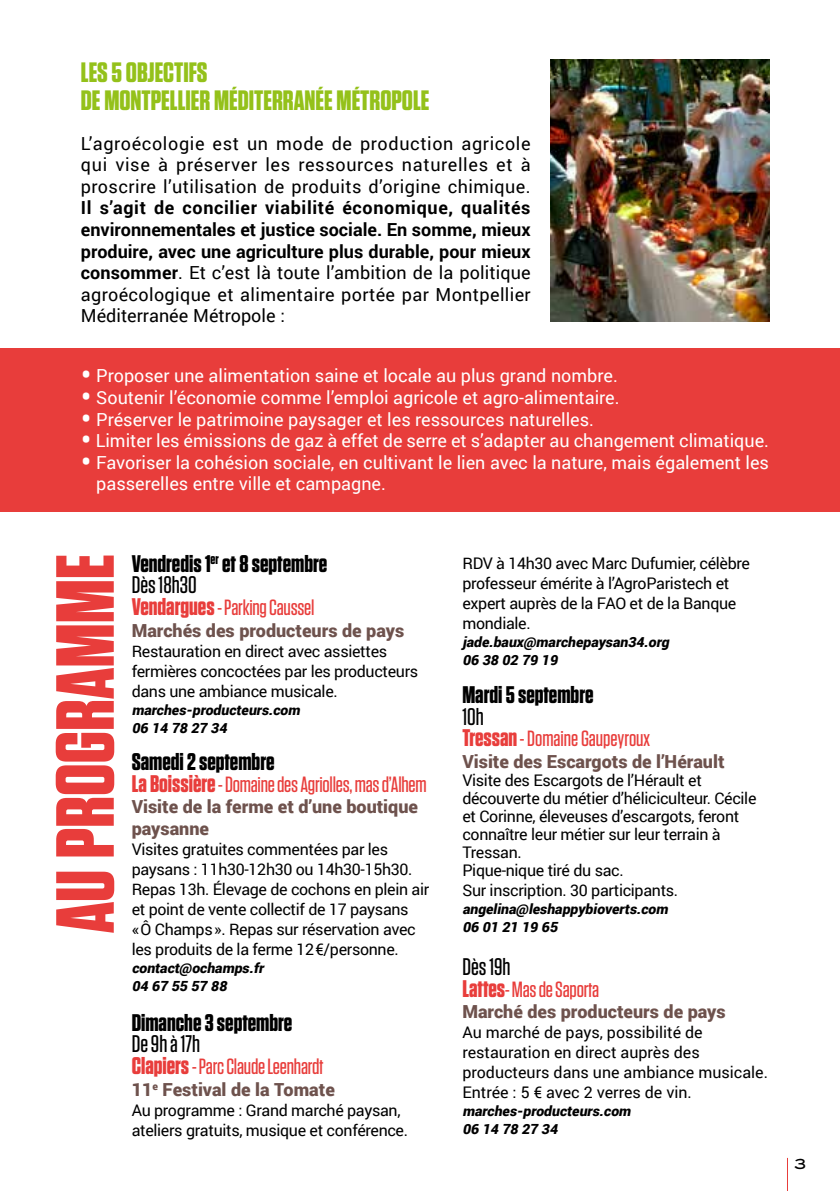
<style>
.page{position:relative;width:840px;height:1191px;background:#fff}
.page>*{position:absolute;margin:0;border:0;box-sizing:border-box;transform-origin:0 0}
.t1{font:700 82.2px "Tungsten";color:#e83d3b}
.t2{font:700 28px/28px "Tungsten";color:#94c11a}
.t3{font:700 24px/21.6px "Tungsten";color:#000}
.t4{font:500 24px "Tungsten";color:#000}
.t5{font:500 22px "Tungsten";letter-spacing:-.01em;color:#e83d3b}
.t6{font:18px/21.6px "Roboto";color:#fff}
.t7{font:700 18px/21.6px "Roboto";color:#000;text-align:justify}
.t8{font:900 18px/21.6px "Roboto";color:#6e524d}
.t9{font:18px/21.6px "Roboto";letter-spacing:.025em;color:#000;text-align:justify}
.t10{font:16px/20px "Roboto";letter-spacing:-.02em;color:#000}
.t11{font:16px/20px "Roboto";color:#000}
.t12{font:italic 900 14px/18px "Roboto";color:#000}
.t13{font:500 14px "Blair ITC";color:#000}
.s1{font-weight:400}
.s2{font-size:32px}
.s3{font-weight:500}
.s4{font-weight:700;font-size:24px}
</style>
<div class="page">
<hr style="left:786px;top:1157px;width:1px;height:34px;background:#e83d3b">
<div style="left:0;top:349px;width:839px;height:163px;background:#e83d3b"></div>
<img style="left:550px;top:60px;width:218px;height:261px">
<h2 class="t2" style="left:81px;top:59px;width:350px">LES 5 OBJECTIFS<br>DE MONTPELLIER MÉDITERRANÉE MÉTROPOLE</h2>
<p class="t9" style="left:81px;top:132px;width:451px">L’agroécologie est un mode de production agricole qui vise à préserver les ressources naturelles et à proscrire l’utilisation de produits d’origine chimique.</p>
<p class="t7" style="left:81px;top:196px;width:451px">Il s’agit de concilier viabilité économique, qualités environnementales et justice sociale. En somme, mieux produire, avec une agriculture plus durable, pour mieux consommer<span class="s1">. Et c’est là toute l’ambition de la politique agroécologique et alimentaire portée par Montpellier Méditerranée Métropole :</span></p>
<p class="t6" style="left:81px;top:364px;width:538px"><span class="s2">•</span> Proposer une alimentation saine et locale au plus grand nombre.</p>
<p class="t6" style="left:81px;top:386px;width:540px"><span class="s2">•</span> Soutenir l’économie comme l’emploi agricole et agro-alimentaire.</p>
<p class="t6" style="left:81px;top:408px;width:514px"><span class="s2">•</span> Préserver le patrimoine paysager et les ressources naturelles.</p>
<p class="t6" style="left:81px;top:429px;width:689px"><span class="s2">•</span> Limiter les émissions de gaz à effet de serre et s’adapter au changement climatique.</p>
<p class="t6" style="left:96px;top:451px;width:674px;text-indent:-15px"><span class="s2">•</span> Favoriser la cohésion sociale, en cultivant le lien avec la nature, mais également les passerelles entre ville et campagne.</p>
<h1 class="t1" style="left:41px;top:933px;width:381px;rotate:-90deg">AU PROGRAMME</h1>
<h3 class="t3" style="left:132px;top:553px;width:197px">Vendredis 1<sup>er</sup> et 8 septembre<br><span class="s3">Dès 18h30</span></h3>
<h3 class="t5" style="left:132px;top:596px;width:184px"><span class="s4">Vendargues</span>- Parking Caussel</h3>
<p class="t8" style="left:132px;top:618px;width:274px">Marchés des producteurs de pays</p>
<p class="t10" style="left:132px;top:640px;width:288px">Restauration en direct avec assiettes fermières concoctées par les producteurs dans une ambiance musicale.</p>
<p class="t12" style="left:132px;top:700px;width:173px">marches-producteurs.com<br>06 14 78 27 34</p>
<h3 class="t3" style="left:132px;top:752px;width:144px">Samedi 2 septembre</h3>
<h3 class="t5" style="left:132px;top:772px;width:296px"><span class="s4">La Boissière</span>- Domaine des Agriolles, mas d’Alhem</h3>
<p class="t8" style="left:132px;top:795px;width:288px">Visite de la ferme et d’une boutique paysanne</p>
<p class="t10" style="left:132px;top:838px;width:299px">Visites gratuites commentées par les paysans : 11h30-12h30 ou 14h30-15h30.<br>Repas 13h. Élevage de cochons en plein air et point de vente collectif de 17 paysans «Ô Champs». Repas sur réservation avec les produits de la ferme 12€/personne.</p>
<p class="t12" style="left:132px;top:958px;width:137px">contact@ochamps.fr<br>04 67 55 57 88</p>
<h3 class="t3" style="left:132px;top:1012px;width:162px">Dimanche 3 septembre</h3>
<h3 class="t4" style="left:132px;top:1031px;width:70px">De 9h à 17h</h3>
<h3 class="t5" style="left:132px;top:1054px;width:193px"><span class="s4">Clapiers</span>- Parc Claude Leenhardt</h3>
<p class="t8" style="left:132px;top:1077px;width:205px">11<sup>e</sup> Festival de la Tomate</p>
<p class="t10" style="left:132px;top:1099px;width:278px">Au programme : Grand marché paysan, ateliers gratuits, musique et conférence.</p>
<p class="t10" style="left:462px;top:553px;width:289px">RDV à 14h30 avec Marc Dufumier, célèbre professeur émérite à l’AgroParistech et expert auprès de la FAO et de la Banque mondiale.</p>
<p class="t12" style="left:462px;top:633px;width:211px">jade.baux@marchepaysan34.org<br>06 38 02 79 19</p>
<h3 class="t3" style="left:462px;top:684px;width:133px">Mardi 5 septembre</h3>
<h3 class="t4" style="left:462px;top:704px;width:23px">10h</h3>
<h3 class="t5" style="left:462px;top:727px;width:189px"><span class="s4">Tressan</span> - Domaine Gaupeyroux</h3>
<p class="t8" style="left:462px;top:750px;width:263px">Visite des Escargots de l’Hérault</p>
<p class="t10" style="left:462px;top:770px;width:295px;line-height:18px">Visite des Escargots de l’Hérault et découverte du métier d’héliciculteur. Cécile et Corinne, éleveuses d’escargots, feront connaître leur métier sur leur terrain à Tressan.<br>Pique-nique tiré du sac.</p>
<p class="t10" style="left:462px;top:879px;width:217px">Sur inscription. 30 participants.</p>
<p class="t12" style="left:462px;top:899px;width:210px">angelina@leshappybioverts.com<br>06 01 21 19 65</p>
<h3 class="t4" style="left:462px;top:954px;width:50px">Dès 19h</h3>
<h3 class="t5" style="left:462px;top:977px;width:138px"><span class="s4">Lattes</span>- Mas de Saporta</h3>
<p class="t8" style="left:462px;top:1000px;width:265px">Marché des producteurs de pays</p>
<p class="t11" style="left:462px;top:1022px;width:307px">Au marché de pays, possibilité de restauration en direct auprès des producteurs dans une ambiance musicale.<br>Entrée : 5 € avec 2 verres de vin.</p>
<p class="t12" style="left:462px;top:1101px;width:173px">marches-producteurs.com<br>06 14 78 27 34</p>
<p class="t13" style="left:794px;top:1155px;width:14px">3</p>
</div>
